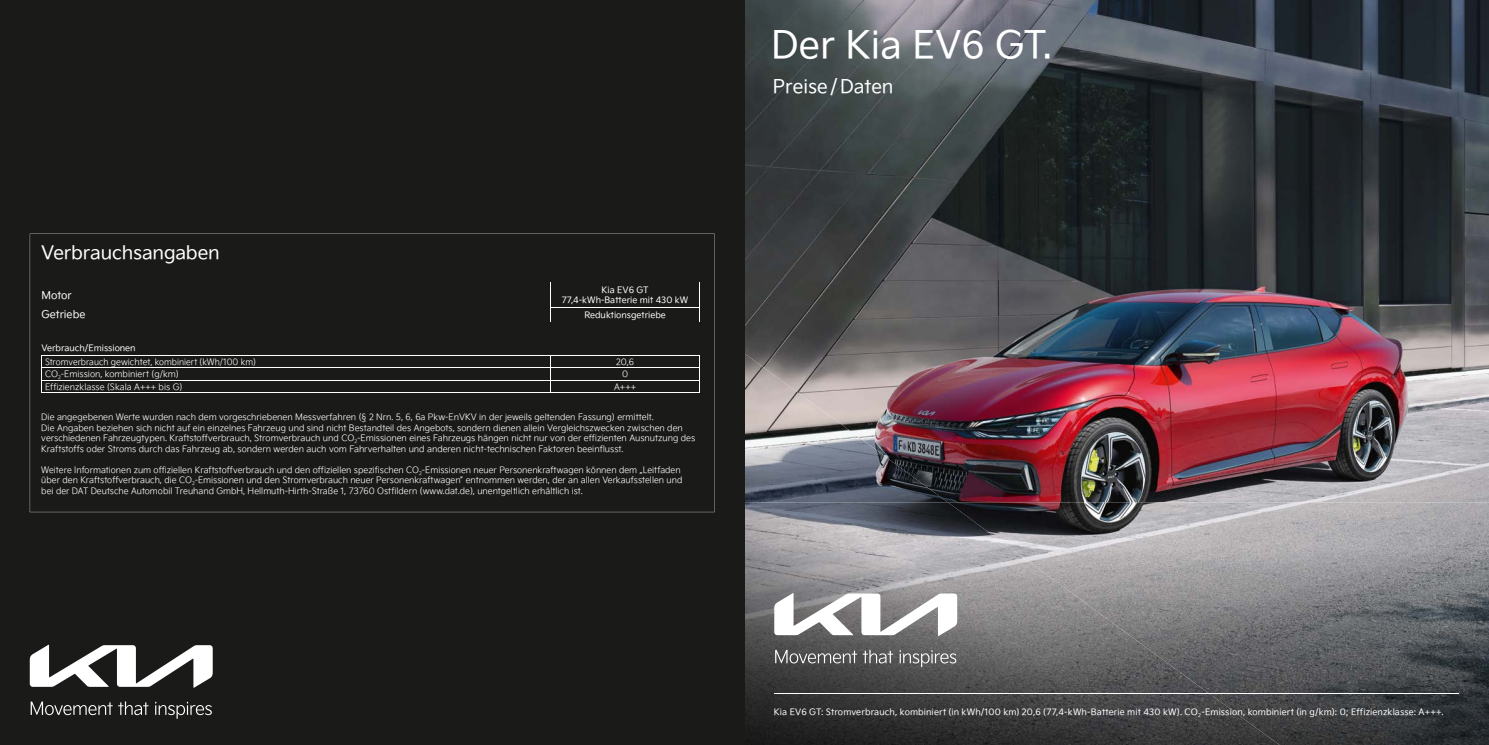
<style>
.page{position:relative;width:1489px;height:745px;background:#fff}
.page>*{position:absolute;margin:0;border:0;box-sizing:border-box;transform-origin:0 0}
.t1{font:37.5px "Kia Signature OTF Regular";color:#fff}
.t2{font:18.75px "Kia Signature OTF Regular";color:#fff}
.t3{font:18.38px "Kia Signature OTF Regular";letter-spacing:-.01em;color:#fff}
.t4{font:10.62px "Kia Signature OTF Regular";color:#fff}
.t5{font:8.75px/10.5px "Kia Signature OTF Light";color:#fff}
.t6{font:8.75px/10.5px "Kia Signature OTF Regular";letter-spacing:.01em;color:#fff;text-align:center}
.t7{font:8.75px "Kia Signature OTF Light";color:#fff;scale:.96 1}
</style>
<div class="page">
<img style="left:744px;top:0;width:744px;height:502px">
<img style="left:1279px;top:502px;width:209px;height:242px">
<img style="left:744px;top:353px;width:203px;height:149px">
<img style="left:744px;top:502px;width:535px;height:242px">
<div style="left:0;top:0;width:744px;height:744px;background:#1a1a18"></div>
<svg style="left:30px;top:644px;width:183px;height:43px"></svg>
<svg style="left:31px;top:701px;width:117px;height:13px"></svg>
<svg style="left:155px;top:701px;width:57px;height:17px"></svg>
<svg style="left:30px;top:233px;width:684px;height:279px"></svg>
<hr style="left:41px;top:355px;width:509px;height:1px;background:#fff">
<hr style="left:550px;top:355px;width:149px;height:1px;background:#fff">
<hr style="left:41px;top:367px;width:509px;height:1px;background:#fff">
<hr style="left:550px;top:367px;width:149px;height:1px;background:#fff">
<hr style="left:41px;top:379px;width:509px;height:1px;background:#fff">
<svg style="left:41px;top:356px;width:1px;height:36px"></svg>
<hr style="left:550px;top:379px;width:149px;height:1px;background:#fff">
<svg style="left:550px;top:356px;width:1px;height:36px"></svg>
<svg style="left:699px;top:355px;width:1px;height:37px"></svg>
<hr style="left:41px;top:392px;width:509px;height:1px;background:#fff">
<hr style="left:550px;top:392px;width:149px;height:1px;background:#fff">
<hr style="left:550px;top:307px;width:149px;height:1px;background:#fff">
<svg style="left:550px;top:282px;width:1px;height:39px"></svg>
<svg style="left:699px;top:282px;width:1px;height:39px"></svg>
<hr style="left:774px;top:692px;width:684px;height:1px;background:#fff">
<svg style="left:774px;top:592px;width:183px;height:43px"></svg>
<svg style="left:775px;top:649px;width:118px;height:14px;background:#747474"></svg>
<svg style="left:899px;top:649px;width:57px;height:17px"></svg>
<h3 class="t3" style="left:41px;top:239px;width:180px">Verbrauchsangaben</h3>
<p class="t4" style="left:41px;top:287px;width:32px">Motor</p>
<p class="t6" style="left:562px;top:284px;width:128px">Kia EV6 GT<br>77,4-kWh-Batterie mit 430 kW</p>
<p class="t4" style="left:41px;top:306px;width:45px">Getriebe</p>
<p class="t6" style="left:584px;top:309px;width:83px">Reduktionsgetriebe</p>
<p class="t6" style="left:41px;top:342px;width:96px">Verbrauch/Emissionen</p>
<p class="t7" style="left:45px;top:355px;width:221px">Stromverbrauch gewichtet, kombiniert (kWh/100 km)</p>
<p class="t5" style="left:616px;top:355px;width:20px">20,6</p>
<p class="t5" style="left:45px;top:368px;width:135px">CO<sub>2</sub>-Emission, kombiniert (g/km)</p>
<p class="t5" style="left:622px;top:368px;width:8px">0</p>
<p class="t5" style="left:45px;top:380px;width:139px">Ef쏾zienzklasse (Skala A+++ bis G)</p>
<p class="t5" style="left:614px;top:380px;width:23px">A+++</p>
<p class="t5" style="left:41px;top:411px;width:655px">Die angegebenen Werte wurden nach dem vorgeschriebenen Messverfahren (§ 2 Nrn. 5, 6, 6a Pkw-EnVKV in der jeweils geltenden Fassung) ermittelt.<br>Die Angaben beziehen sich nicht auf ein einzelnes Fahrzeug und sind nicht Bestandteil des Angebots, sondern dienen allein Vergleichszwecken zwischen den verschiedenen Fahrzeugtypen. Kraftstoffverbrauch, Stromverbrauch und CO<sub>2</sub>-Emissionen eines Fahrzeugs hängen nicht nur von der ef쏾zienten Ausnutzung des Kraftstoffs oder Stroms durch das Fahrzeug ab, sondern werden auch vom Fahrverhalten und anderen nicht-technischen Faktoren beein쏿usst.</p>
<p class="t5" style="left:41px;top:463px;width:642px">Weitere Informationen zum offiziellen Kraftstoffverbrauch und den offiziellen spezifischen CO<sub>2</sub>-Emissionen neuer Personenkraftwagen können dem „Leitfaden über den Kraftstoffverbrauch, die CO<sub>2</sub>-Emissionen und den Stromverbrauch neuer Personenkraftwagen” entnommen werden, der an allen Verkaufsstellen und bei der DAT Deutsche Automobil Treuhand GmbH, Hellmuth-Hirth-Straße 1, 73760 Ostfildern (www.dat.de), unentgeltlich erhältlich ist.</p>
<h1 class="t1" style="left:771px;top:17px;width:282px">Der Kia EV6 GT.</h1>
<h2 class="t2" style="left:773px;top:73px;width:122px">Preise / Daten</h2>
<p class="t6" style="left:773px;top:705px;width:671px">Kia EV6 GT: Stromverbrauch, kombiniert (in kWh/100 km) 20,6 (77,4-kWh-Batterie mit 430 kW). CO<sub>2</sub>-Emission, kombiniert (in g/km): 0; Effizienzklasse: A+++.</p>
</div>
